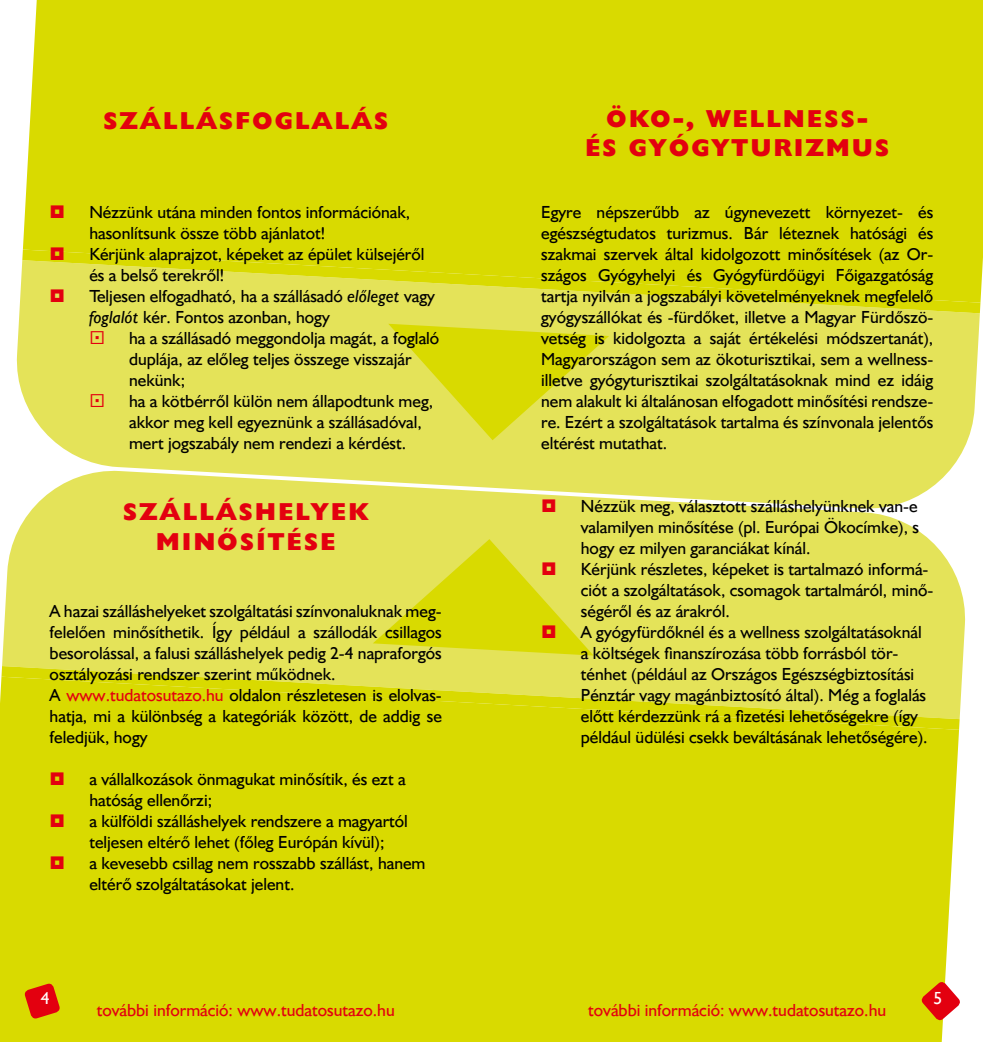
<style>
.page{position:relative;width:983px;height:1042px;background:#fff}
.page>*{position:absolute;margin:0;border:0;box-sizing:border-box;transform-origin:0 0}
.t1{font:24.5px/29.4px "Humanist Extra Bold CE";letter-spacing:.1em;color:#e3000f;text-align:center}
.t2{font:17.5px/21px "Humanist Regular CE";color:#000}
.t3{font:17.5px "Humanist Regular CE";color:#e3000f}
.t4{font:17.5px "Humanist Regular CE";color:#fff}
.s1{font-family:"Humanist Italic CE";font-style:italic}
.s2{color:#e3000f}
</style>
<div class="page">
<div style="left:23px;top:0;width:959px;height:303px;background:#d9da00"></div>
<div style="left:16px;top:267px;width:963px;height:201px;background:#e4e359"></div>
<svg style="left:22px;top:249px;width:958px;height:64px;background:#dddd25"></svg>
<svg style="left:388px;top:324px;width:221px;height:116px;background:#dede2e"></svg>
<div style="left:0;top:686px;width:958px;height:356px;background:#d9da00"></div>
<svg style="left:2px;top:468px;width:964px;height:251px;background:#e5e464"></svg>
<svg style="left:1px;top:666px;width:958px;height:64px;background:#dddd26"></svg>
<svg style="left:24px;top:982px;width:37px;height:37px"></svg>
<svg style="left:919px;top:980px;width:41px;height:42px"></svg>
<svg style="left:51px;top:205px;width:13px;height:13px"></svg>
<svg style="left:51px;top:247px;width:13px;height:13px"></svg>
<svg style="left:51px;top:289px;width:13px;height:13px"></svg>
<svg style="left:91px;top:331px;width:12px;height:13px"></svg>
<svg style="left:91px;top:394px;width:12px;height:13px"></svg>
<svg style="left:51px;top:772px;width:13px;height:13px"></svg>
<svg style="left:51px;top:814px;width:13px;height:13px"></svg>
<svg style="left:51px;top:856px;width:13px;height:13px"></svg>
<svg style="left:542px;top:499px;width:13px;height:13px"></svg>
<svg style="left:373px;top:539px;width:220px;height:116px;background:#dede2e"></svg>
<h1 class="t1" style="left:103px;top:106px;width:286px">SZÁLLÁSFOGLALÁS</h1>
<p class="t2" style="left:89px;top:201px;width:347px">Nézzünk utána minden fontos információnak, hasonlítsunk össze több ajánlatot!<br>Kérjünk alaprajzot, képeket az épület külsejéről és a belső terekről!<br>Teljesen elfogadható, ha a szállásadó <span class="s1">előleget</span> vagy <span class="s1">foglalót</span> kér. Fontos azonban, hogy</p>
<p class="t2" style="left:129px;top:327px;width:311px">ha a szállásadó meggondolja magát, a foglaló duplája, az előleg teljes összege visszajár nekünk;<br>ha a kötbérről külön nem állapodtunk meg, akkor meg kell egyeznünk a szállásadóval, mert jogszabály nem rendezi a kérdést.</p>
<h1 class="t1" style="left:123px;top:496px;width:247px">SZÁLLÁSHELYEK<br>MINŐSÍTÉSE</h1>
<p class="t2" style="left:50px;top:600px;width:393px">A hazai szálláshelyeket szolgáltatási színvonaluknak meg&shy;felelően minősíthetik. Így például a szállodák csillagos besorolással, a falusi szálláshelyek pedig 2-4 napraforgós osztályozási rendszer szerint működnek.<br>A <span class="s2">www.tudatosutazo.hu</span> oldalon részletesen is elolvas&shy;hatja, mi a különbség a kategóriák között, de addig se feledjük, hogy</p>
<p class="t2" style="left:89px;top:768px;width:337px">a vállalkozások önmagukat minősítik, és ezt a hatóság ellenőrzi;<br>a külföldi szálláshelyek rendszere a magyartól teljesen eltérő lehet (főleg Európán kívül);<br>a kevesebb csillag nem rosszabb szállást, hanem eltérő szolgáltatásokat jelent.</p>
<p class="t4" style="left:41px;top:987px;width:10px">4</p>
<p class="t3" style="left:97px;top:999px;width:299px">további információ: www.tudatosutazo.hu</p>
<h1 class="t1" style="left:585px;top:103px;width:305px">ÖKO-, WELLNESS-<br>ÉS GYÓGYTURIZMUS</h1>
<p class="t2" style="left:541px;top:201px;width:393px;text-align:justify">Egyre népszerűbb az úgynevezett környezet- és egészségtudatos turizmus. Bár léteznek hatósági és szakmai szervek által kidolgozott minősítések (az Or&shy;szágos Gyógyhelyi és Gyógyfürdőügyi Főigazgatóság tartja nyilván a jogszabályi követelményeknek megfelelő gyógyszállókat és -fürdőket, illetve a Magyar Fürdőszö&shy;vetség is kidolgozta a saját értékelési módszertanát), Magyarországon sem az ökoturisztikai, sem a wellness&shy;illetve gyógyturisztikai szolgáltatásoknak mind ez idáig nem alakult ki általánosan elfogadott minősítési rendsze&shy;re. Ezért a szolgáltatások tartalma és színvonala jelentős eltérést mutathat.</p>
<p class="t2" style="left:580px;top:495px;width:354px">Nézzük meg, választott szálláshelyünknek van-e valamilyen minősítése (pl. Európai Ökocímke), s hogy ez milyen garanciákat kínál.<br>Kérjünk részletes, képeket is tartalmazó informá&shy;ciót a szolgáltatások, csomagok tartalmáról, minő&shy;ségéről és az árakról.<br>A gyógyfürdőknél és a wellness szolgáltatásoknál a költségek finanszírozása több forrásból tör&shy;ténhet (például az Országos Egészségbiztosítási Pénztár vagy magánbiztosító által). Még a foglalás előtt kérdezzünk rá a fizetési lehetőségekre (így például üdülési csekk beváltásának lehetőségére).</p>
<p class="t3" style="left:588px;top:999px;width:299px">további információ: www.tudatosutazo.hu</p>
<p class="t4" style="left:933px;top:987px;width:10px">5</p>
</div>
